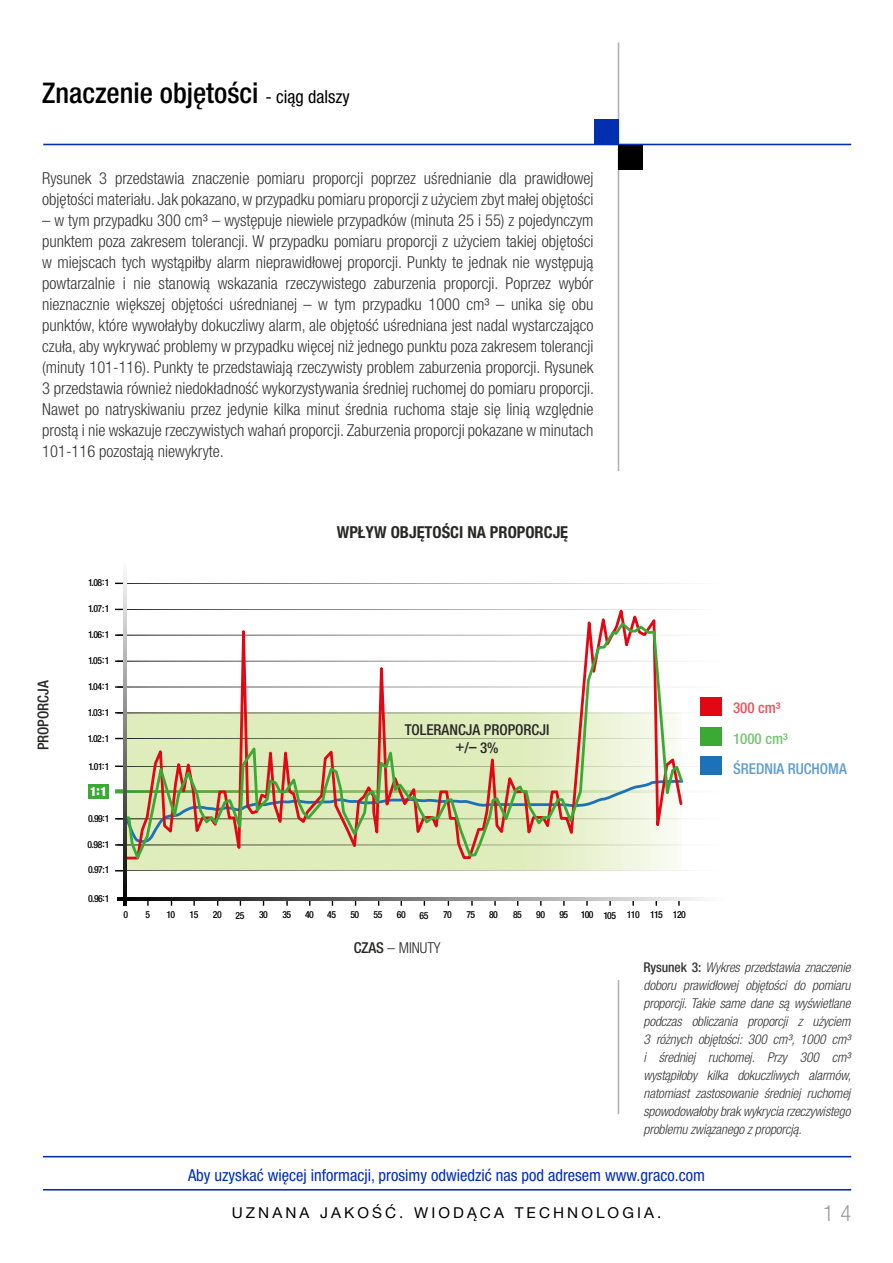
<style>
.page{position:relative;width:893px;height:1263px;background:#fff}
.page>*{position:absolute;margin:0;border:0;box-sizing:border-box;transform-origin:0 0}
.t1{font:500 condensed 28.5px "Helvetica Neue LTCE";color:#000}
.t2{font:300 condensed 22.35px "Helvetica Neue LT Std";color:#9d9d9c}
.t3{font:300 condensed 16.5px/21px "Helvetica Neue LTCE";color:#000}
.t4{font:condensed 16.5px "Helvetica Neue LTCE";color:#002fb0}
.t5{font:700 condensed 16.5px "Helvetica Neue LTCE";color:#282827}
.t6{font:500 condensed 15px/18px "Helvetica Neue LTCE";color:#282827;text-align:center}
.t7{font:15px "Helvetica Neue LT Pro";letter-spacing:.2em;color:#000}
.t8{font:500 condensed 15px "Helvetica Neue LTCE";color:#1d71b8}
.t9{font:300 condensed 15px "Helvetica Neue LTCE";color:#282827}
.t10{font:500 condensed 15px "Helvetica Neue LTCE";color:#3aaa35}
.t11{font:500 condensed 15px "Helvetica Neue LTCE";color:#e30613}
.t12{font:italic 300 condensed 13.5px/18px "Helvetica Neue LTCE";letter-spacing:-.01em;color:#000;text-align:justify}
.t13{font:900 condensed 12.6px "Helvetica Neue LT Std";color:#fff}
.t14{font:500 condensed 9.75px "Helvetica Neue LT Std";letter-spacing:-.05em;color:#000}
.s1{font-weight:400;font-size:18px}
.s2{font-weight:500}
.s3{font-weight:500;font-style:normal}
</style>
<div class="page">
<hr style="left:618px;top:43px;width:1px;height:1071px;background:#b3b2b2">
<hr style="left:43px;top:144px;width:808px;height:1px;background:#002fb0">
<div style="left:618px;top:145px;width:24px;height:25px;background:#000"></div>
<div style="left:595px;top:119px;width:24px;height:25px;background:#002fb0"></div>
<hr style="left:43px;top:1189px;width:808px;height:1px;background:#002fb0">
<hr style="left:43px;top:1156px;width:808px;height:1px;background:#002fb0">
<div style="left:608px;top:471px;width:18px;height:509px;background:#fff"></div>
<svg style="left:147px;top:900px;width:2px;height:6px"></svg>
<svg style="left:115px;top:765px;width:7px;height:2px"></svg>
<svg style="left:115px;top:686px;width:7px;height:2px"></svg>
<svg style="left:115px;top:660px;width:7px;height:2px"></svg>
<svg style="left:115px;top:634px;width:7px;height:2px"></svg>
<svg style="left:193px;top:900px;width:2px;height:6px"></svg>
<svg style="left:286px;top:900px;width:2px;height:6px"></svg>
<svg style="left:471px;top:900px;width:2px;height:6px"></svg>
<svg style="left:494px;top:900px;width:2px;height:6px"></svg>
<svg style="left:563px;top:900px;width:2px;height:6px"></svg>
<svg style="left:586px;top:900px;width:2px;height:6px"></svg>
<svg style="left:609px;top:900px;width:2px;height:6px"></svg>
<svg style="left:632px;top:900px;width:2px;height:6px"></svg>
<svg style="left:678px;top:900px;width:2px;height:6px"></svg>
<svg style="left:122px;top:572px;width:562px;height:305px"></svg>
<svg style="left:123px;top:620px;width:562px;height:245px"></svg>
<div style="left:701px;top:756px;width:21px;height:19px;background:#1d71b8"></div>
<div style="left:701px;top:727px;width:21px;height:18px;background:#3aaa35"></div>
<div style="left:701px;top:697px;width:21px;height:19px;background:#e30613"></div>
<div style="left:88px;top:784px;width:20px;height:15px;background:#3aaa35"></div>
<svg style="left:124px;top:572px;width:3px;height:334px"></svg>
<svg style="left:117px;top:897px;width:582px;height:3px;background:#797979"></svg>
<h1 class="t1" style="left:42px;top:76px;width:309px">Znaczenie objętości <span class="s1">- ciąg dalszy</span></h1>
<p class="t3" style="left:42px;top:168px;width:553px">Rysunek 3 przedstawia znaczenie pomiaru proporcji poprzez uśrednianie dla prawidłowej objętości materiału. Jak pokazano, w przypadku pomiaru proporcji z użyciem zbyt małej objętości</p>
<p class="t3" style="left:42px;top:210px;width:553px;text-align:justify">– w tym przypadku 300 cm³ – występuje niewiele przypadków (minuta 25 i 55) z pojedynczym punktem poza zakresem tolerancji. W przypadku pomiaru proporcji z użyciem takiej objętości w miejscach tych wystąpiłby alarm nieprawidłowej proporcji. Punkty te jednak nie występują powtarzalnie i nie stanowią wskazania rzeczywistego zaburzenia proporcji. Poprzez wybór nieznacznie większej objętości uśrednianej – w tym przypadku 1000 cm³ – unika się obu punktów, które wywołałyby dokuczliwy alarm, ale objętość uśredniana jest nadal wystarczająco czuła, aby wykrywać problemy w przypadku więcej niż jednego punktu poza zakresem tolerancji (minuty 101-116). Punkty te przedstawiają rzeczywisty problem zaburzenia proporcji. Rysunek 3 przedstawia również niedokładność wykorzystywania średniej ruchomej do pomiaru proporcji.<br>Nawet po natryskiwaniu przez jedynie kilka minut średnia ruchoma staje się linią względnie prostą i nie wskazuje rzeczywistych wahań proporcji. Zaburzenia proporcji pokazane w minutach 101-116 pozostają niewykryte.</p>
<p class="t6" style="left:34px;top:750px;width:72px;rotate:-90deg">PROPORCJA</p>
<p class="t14" style="left:88px;top:577px;width:23px">1.08:1</p>
<p class="t14" style="left:88px;top:603px;width:23px">1.07:1</p>
<p class="t14" style="left:88px;top:628px;width:23px">1.06:1</p>
<p class="t14" style="left:88px;top:655px;width:23px">1.05:1</p>
<p class="t14" style="left:88px;top:680px;width:23px">1.04:1</p>
<p class="t14" style="left:88px;top:707px;width:23px">1.03:1</p>
<p class="t14" style="left:88px;top:733px;width:23px">1.02:1</p>
<p class="t14" style="left:89px;top:760px;width:23px">1.01:1</p>
<p class="t13" style="left:90px;top:784px;width:18px">1:1</p>
<p class="t14" style="left:88px;top:812px;width:23px">0.99:1</p>
<p class="t14" style="left:88px;top:838px;width:24px">0.98:1</p>
<p class="t14" style="left:88px;top:864px;width:23px">0.97:1</p>
<p class="t14" style="left:88px;top:893px;width:23px">0.96:1</p>
<p class="t14" style="left:123px;top:909px;width:6px">0</p>
<p class="t5" style="left:337px;top:522px;width:233px">WPŁYW OBJĘTOŚCI NA PROPORCJĘ</p>
<p class="t6" style="left:405px;top:720px;width:146px">TOLERANCJA PROPORCJI +/– 3%</p>
<p class="t11" style="left:733px;top:699px;width:49px">300 cm³</p>
<p class="t10" style="left:733px;top:729px;width:56px">1000 cm³</p>
<p class="t8" style="left:733px;top:760px;width:115px">ŚREDNIA RUCHOMA</p>
<p class="t14" style="left:145px;top:909px;width:6px">5</p>
<p class="t14" style="left:166px;top:909px;width:10px">10</p>
<p class="t14" style="left:190px;top:909px;width:10px">15</p>
<p class="t14" style="left:213px;top:909px;width:10px">20</p>
<p class="t14" style="left:236px;top:910px;width:10px">25</p>
<p class="t14" style="left:259px;top:909px;width:10px">30</p>
<p class="t14" style="left:282px;top:909px;width:10px">35</p>
<p class="t14" style="left:305px;top:909px;width:10px">40</p>
<p class="t14" style="left:327px;top:909px;width:10px">45</p>
<p class="t14" style="left:350px;top:909px;width:10px">50</p>
<p class="t14" style="left:374px;top:909px;width:10px">55</p>
<p class="t14" style="left:397px;top:909px;width:10px">60</p>
<p class="t14" style="left:419px;top:910px;width:10px">65</p>
<p class="t14" style="left:443px;top:909px;width:10px">70</p>
<p class="t14" style="left:466px;top:909px;width:10px">75</p>
<p class="t14" style="left:489px;top:909px;width:10px">80</p>
<p class="t14" style="left:513px;top:909px;width:10px">85</p>
<p class="t14" style="left:536px;top:909px;width:10px">90</p>
<p class="t14" style="left:559px;top:909px;width:10px">95</p>
<p class="t14" style="left:581px;top:909px;width:107px">100 105 110 115 120</p>
<p class="t9" style="left:354px;top:939px;width:88px"><span class="s2">CZAS</span> – MINUTY</p>
<p class="t12" style="left:643px;top:958px;width:209px"><span class="s3">Rysunek 3:</span> Wykres przedstawia znaczenie doboru prawidłowej objętości do pomiaru proporcji. Takie same dane są wyświetlane podczas obliczania proporcji z użyciem 3 różnych objętości: 300 cm³, 1000 cm³ i średniej ruchomej. Przy 300 cm³ wystąpiłoby kilka dokuczliwych alarmów, natomiast zastosowanie średniej ruchomej spowodowałoby brak wykrycia rzeczywistego problemu związanego z proporcją.</p>
<p class="t4" style="left:188px;top:1165px;width:518px">Aby uzyskać więcej informacji, prosimy odwiedzić nas pod adresem www.graco.com</p>
<p class="t7" style="left:232px;top:1204px;width:431px">UZNANA JAKOŚĆ. WIODĄCA TECHNOLOGIA.</p>
<h2 class="t2" style="left:823px;top:1200px;width:30px">1 4</h2>
</div>
